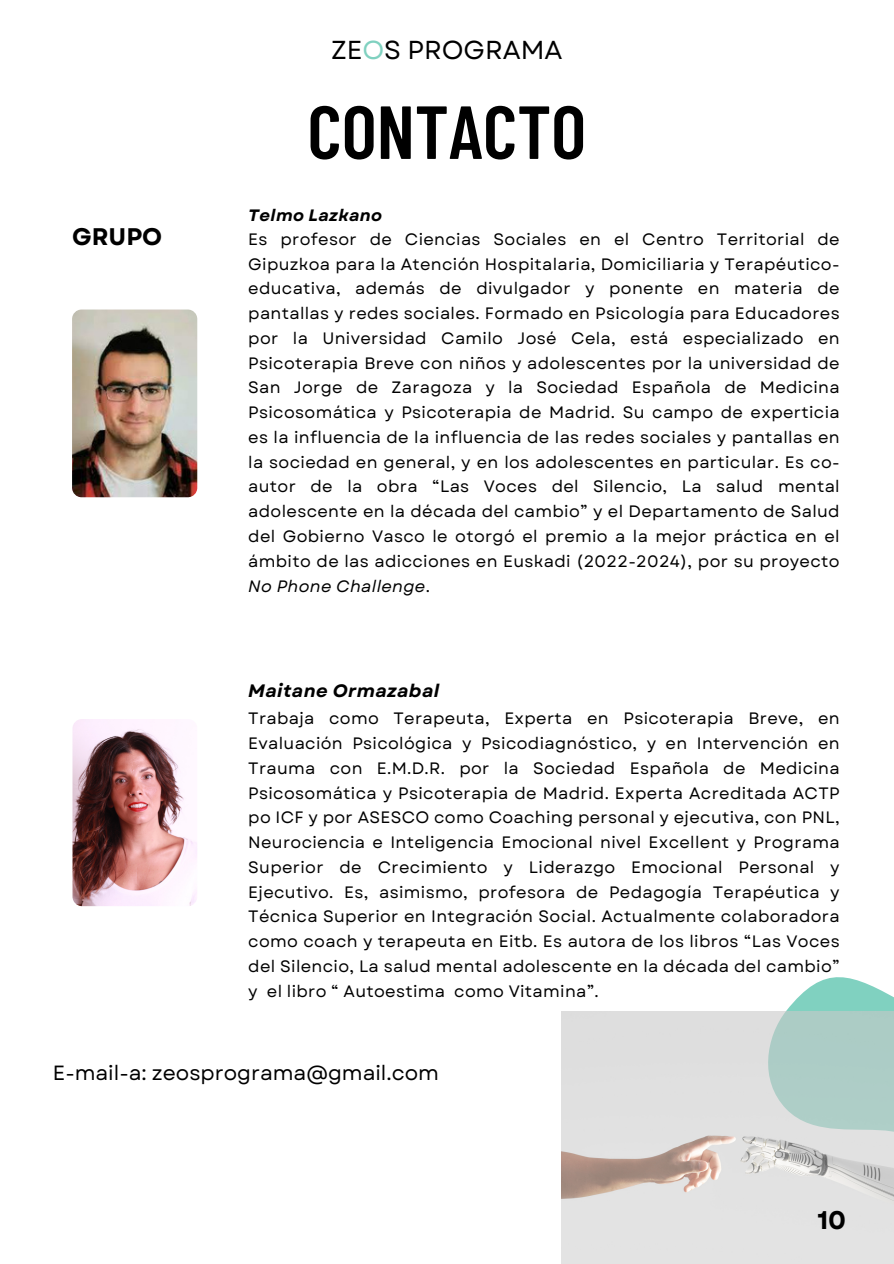
<style>
.page{position:relative;width:894px;height:1264px;background:#fff}
.page>*{position:absolute;margin:0;border:0;box-sizing:border-box;transform-origin:0 0}
.t1{font:600 75px "Barlow Condensed";color:#000}
.t2{font:25.95px "Garet";color:#000}
.t3{font:700 25.5px "Garet";color:#000}
.t4{font:700 24px "Garet";color:#000}
.t5{font:20.55px "Garet";color:#000}
.t6{font:italic 700 18px "Garet";letter-spacing:.02em;color:#000}
.t7{font:16.5px/24.8px "Garet";letter-spacing:.02em;color:#000;text-align:justify}
.t8{font:italic 700 16.5px "Garet";letter-spacing:.02em;color:#000}
.s1{color:#80d1c0}
.s2{font-style:italic}
</style>
<div class="page">
<img style="left:72px;top:309px;width:125px;height:188px;border-radius:10px">
<svg style="left:786px;top:977px;width:107px;height:34px"></svg>
<img style="left:561px;top:1011px;width:332px;height:252px">
<img style="left:72px;top:719px;width:125px;height:187px;border-radius:9px">
<p class="t2" style="left:331px;top:31px;width:233px">ZE<span class="s1">O</span>S PROGRAMA</p>
<p class="t4" style="left:72px;top:219px;width:92px">GRUPO</p>
<p class="t1" style="left:307px;top:84px;width:280px">CONTACTO</p>
<p class="t8" style="left:248px;top:203px;width:135px">Telmo Lazkano</p>
<p class="t7" style="left:248px;top:227px;width:592px">Es profesor de Ciencias Sociales en el Centro Territorial de Gipuzkoa para la Atención Hospitalaria, Domiciliaria y Terapéutico&shy;educativa, además de divulgador y ponente en materia de pantallas y redes sociales. Formado en Psicología para Educadores por la Universidad Camilo José Cela, está especializado en Psicoterapia Breve con niños y adolescentes por la universidad de San Jorge de Zaragoza y la Sociedad Española de Medicina Psicosomática y Psicoterapia de Madrid. Su campo de experticia es la influencia de la influencia de las redes sociales y pantallas en la sociedad en general, y en los adolescentes en particular. Es co&shy;autor de la obra “Las Voces del Silencio, La salud mental adolescente en la década del cambio” y el Departamento de Salud del Gobierno Vasco le otorgó el premio a la mejor práctica en el ámbito de las adicciones en Euskadi (2022-2024), por su proyecto <span class="s2">No Phone Challenge</span>.</p>
<p class="t6" style="left:248px;top:678px;width:192px">Maitane Ormazabal</p>
<p class="t7" style="left:248px;top:706px;width:592px">Trabaja como Terapeuta, Experta en Psicoterapia Breve, en Evaluación Psicológica y Psicodiagnóstico, y en Intervención en Trauma con E.M.D.R. por la Sociedad Española de Medicina Psicosomática y Psicoterapia de Madrid. Experta Acreditada ACTP po ICF y por ASESCO como Coaching personal y ejecutiva, con PNL, Neurociencia e Inteligencia Emocional nivel Excellent y Programa Superior de Crecimiento y Liderazgo Emocional Personal y Ejecutivo. Es, asimismo, profesora de Pedagogía Terapéutica y Técnica Superior en Integración Social. Actualmente colaboradora como coach y terapeuta en Eitb. Es autora de los libros “Las Voces del Silencio, La salud mental adolescente en la década del cambio” y el libro “ Autoestima como Vitamina”.</p>
<p class="t5" style="left:53px;top:1058px;width:387px">E-mail-a: zeosprograma@gmail.com</p>
<p class="t3" style="left:817px;top:1201px;width:30px">10</p>
</div>
